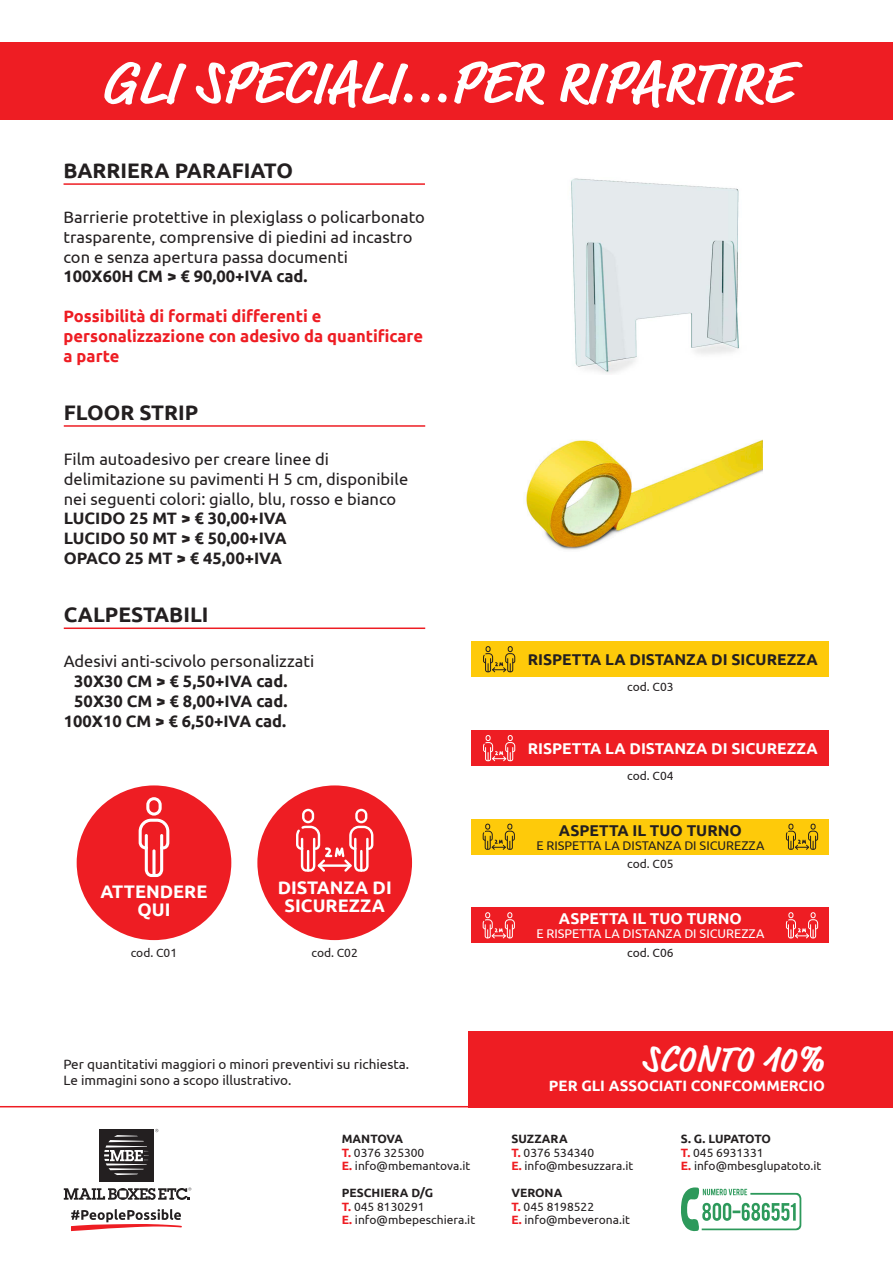
<style>
.page{position:relative;width:893px;height:1263px;background:#fff}
.page>*{position:absolute;margin:0;border:0;box-sizing:border-box;transform-origin:0 0}
.t1{font:700 60px "Market Pro";letter-spacing:.01em;color:#fff}
.t2{font:700 37.5px "Market Pro";letter-spacing:.01em;color:#fff}
.t3{font:700 21px "Ubuntu";color:#231f20}
.t4{font:700 18.15px/18.1px "Ubuntu";color:#fff;text-align:center}
.t5{font:16.5px/19.8px "Ubuntu";color:#231f20}
.t6{font:700 16.5px "Ubuntu";color:#231f20}
.t7{font:700 16.5px/19.8px "Ubuntu";color:#ee1d23}
.t8{font:700 15.6px "Ubuntu";color:#231f20}
.t9{font:700 15.6px "Ubuntu";color:#fff}
.t10{font:700 15px "Ubuntu";color:#fff}
.t11{font:13.5px/16.2px "Ubuntu";color:#231f20}
.t12{font:12.6px "Ubuntu";color:#231f20}
.t13{font:12.6px "Ubuntu";color:#fff}
.t14{font:12px/13.5px "Ubuntu";color:#231f20}
.s1{font-weight:700}
.s2{font-weight:700;color:#ee1d23}
</style>
<div class="page">
<div style="left:99px;top:1129px;width:54px;height:52px;background:#231f20"></div>
<svg style="left:104px;top:1135px;width:45px;height:40px"></svg>
<svg style="left:64px;top:1187px;width:127px;height:13px"></svg>
<svg style="left:71px;top:1209px;width:111px;height:22px"></svg>
<svg style="left:681px;top:1187px;width:121px;height:44px"></svg>
<hr style="left:0;top:1106px;width:893px;height:1px;background:#ee1d23">
<div style="left:468px;top:1031px;width:425px;height:76px;background:#ee1d23"></div>
<hr style="left:64px;top:627px;width:361px;height:2px;background:#ee1d23">
<hr style="left:64px;top:425px;width:361px;height:2px;background:#ee1d23">
<img style="left:524px;top:440px;width:238px;height:110px">
<div style="left:0;top:42px;width:893px;height:78px;background:#ee1d23"></div>
<img style="left:571px;top:178px;width:168px;height:196px">
<hr style="left:64px;top:183px;width:361px;height:2px;background:#ee1d23">
<div style="left:77px;top:785px;width:154px;height:155px;background:#ee1d23;border-radius:50%"></div>
<svg style="left:139px;top:797px;width:30px;height:80px"></svg>
<svg style="left:152px;top:849px;width:4px;height:28px"></svg>
<div style="left:257px;top:785px;width:155px;height:155px;background:#ee1d23;border-radius:50%"></div>
<svg style="left:296px;top:809px;width:77px;height:63px"></svg>
<hr style="left:307px;top:850px;width:2px;height:22px;background:#fff">
<div style="left:472px;top:641px;width:357px;height:36px;background:#feca0a"></div>
<svg style="left:483px;top:646px;width:32px;height:26px"></svg>
<div style="left:472px;top:730px;width:357px;height:36px;background:#ee1d23"></div>
<svg style="left:483px;top:735px;width:32px;height:26px"></svg>
<div style="left:472px;top:819px;width:357px;height:35px;background:#feca0a"></div>
<svg style="left:483px;top:824px;width:32px;height:26px"></svg>
<svg style="left:786px;top:824px;width:32px;height:26px"></svg>
<div style="left:472px;top:907px;width:357px;height:36px;background:#ee1d23"></div>
<svg style="left:483px;top:912px;width:32px;height:26px"></svg>
<svg style="left:786px;top:912px;width:32px;height:26px"></svg>
<p class="t1" style="left:101px;top:40px;width:692px">GLI SPECIALI...PER RIPARTIRE</p>
<p class="t3" style="left:64px;top:158px;width:231px">BARRIERA PARAFIATO</p>
<p class="t5" style="left:64px;top:207px;width:363px">Barrierie protettive in plexiglass o policarbonato trasparente, comprensive di piedini ad incastro con e senza apertura passa documenti</p>
<p class="t6" style="left:64px;top:267px;width:245px">100X60H CM &gt; € 90,00+IVA cad.</p>
<p class="t7" style="left:64px;top:306px;width:361px">Possibilità di formati differenti e personalizzazione con adesivo da quantificare a parte</p>
<p class="t3" style="left:64px;top:400px;width:136px">FLOOR STRIP</p>
<p class="t5" style="left:64px;top:449px;width:346px">Film autoadesivo per creare linee di delimitazione su pavimenti H 5 cm, disponibile nei seguenti colori: giallo, blu, rosso e bianco</p>
<p class="t6" style="left:64px;top:508px;width:224px">LUCIDO 25 MT &gt; € 30,00+IVA</p>
<p class="t6" style="left:64px;top:528px;width:224px">LUCIDO 50 MT &gt; € 50,00+IVA</p>
<p class="t6" style="left:64px;top:548px;width:220px">OPACO 25 MT &gt; € 45,00+IVA</p>
<p class="t3" style="left:64px;top:602px;width:146px">CALPESTABILI</p>
<p class="t5" style="left:64px;top:651px;width:252px">Adesivi anti-scivolo personalizzati</p>
<p class="t6" style="left:74px;top:671px;width:215px">30X30 CM &gt; € 5,50+IVA cad.</p>
<p class="t6" style="left:74px;top:691px;width:215px">50X30 CM &gt; € 8,00+IVA cad.</p>
<p class="t6" style="left:64px;top:711px;width:224px">100X10 CM &gt; € 6,50+IVA cad.</p>
<p class="t4" style="left:101px;top:882px;width:108px">ATTENDERE<br>QUI</p>
<p class="t4" style="left:278px;top:878px;width:116px">DISTANZA DI<br>SICUREZZA</p>
<p class="t14" style="left:131px;top:946px;width:48px">cod. C01</p>
<p class="t14" style="left:312px;top:946px;width:48px">cod. C02</p>
<p class="t11" style="left:64px;top:1055px;width:347px">Per quantitativi maggiori o minori preventivi su richiesta.<br>Le immagini sono a scopo illustrativo.</p>
<p class="t14" style="left:342px;top:1132px;width:130px"><span class="s1">MANTOVA<br></span><span class="s2">T.</span> 0376 325300<br><span class="s2">E.</span> info@mbemantova.it</p>
<p class="t14" style="left:342px;top:1186px;width:135px"><span class="s1">PESCHIERA D/G<br></span><span class="s2">T.</span> 045 8130291<br><span class="s2">E.</span> info@mbepeschiera.it</p>
<p class="t8" style="left:528px;top:650px;width:291px">RISPETTA LA DISTANZA DI SICUREZZA</p>
<p class="t14" style="left:627px;top:680px;width:48px">cod. C03</p>
<p class="t9" style="left:528px;top:739px;width:291px">RISPETTA LA DISTANZA DI SICUREZZA</p>
<p class="t14" style="left:627px;top:768px;width:48px">cod. C04</p>
<p class="t8" style="left:559px;top:821px;width:185px">ASPETTA IL TUO TURNO</p>
<p class="t12" style="left:536px;top:837px;width:229px">E RISPETTA LA DISTANZA DI SICUREZZA</p>
<p class="t14" style="left:627px;top:857px;width:48px">cod. C05</p>
<p class="t9" style="left:559px;top:909px;width:185px">ASPETTA IL TUO TURNO</p>
<p class="t13" style="left:536px;top:926px;width:229px">E RISPETTA LA DISTANZA DI SICUREZZA</p>
<p class="t14" style="left:627px;top:945px;width:48px">cod. C06</p>
<h2 class="t2" style="left:642px;top:1032px;width:184px">SCONTO 10%</h2>
<p class="t10" style="left:549px;top:1077px;width:277px">PER GLI ASSOCIATI CONFCOMMERCIO</p>
<p class="t14" style="left:511px;top:1132px;width:123px"><span class="s1">SUZZARA<br></span><span class="s2">T.</span> 0376 534340<br><span class="s2">E.</span> info@mbesuzzara.it</p>
<p class="t14" style="left:511px;top:1186px;width:120px"><span class="s1">VERONA<br></span><span class="s2">T.</span> 045 8198522<br><span class="s2">E.</span> info@mbeverona.it</p>
<p class="t14" style="left:681px;top:1132px;width:142px"><span class="s1">S. G. LUPATOTO<br></span><span class="s2">T.</span> 045 6931331<br><span class="s2">E.</span> info@mbesglupatoto.it</p>
</div>
